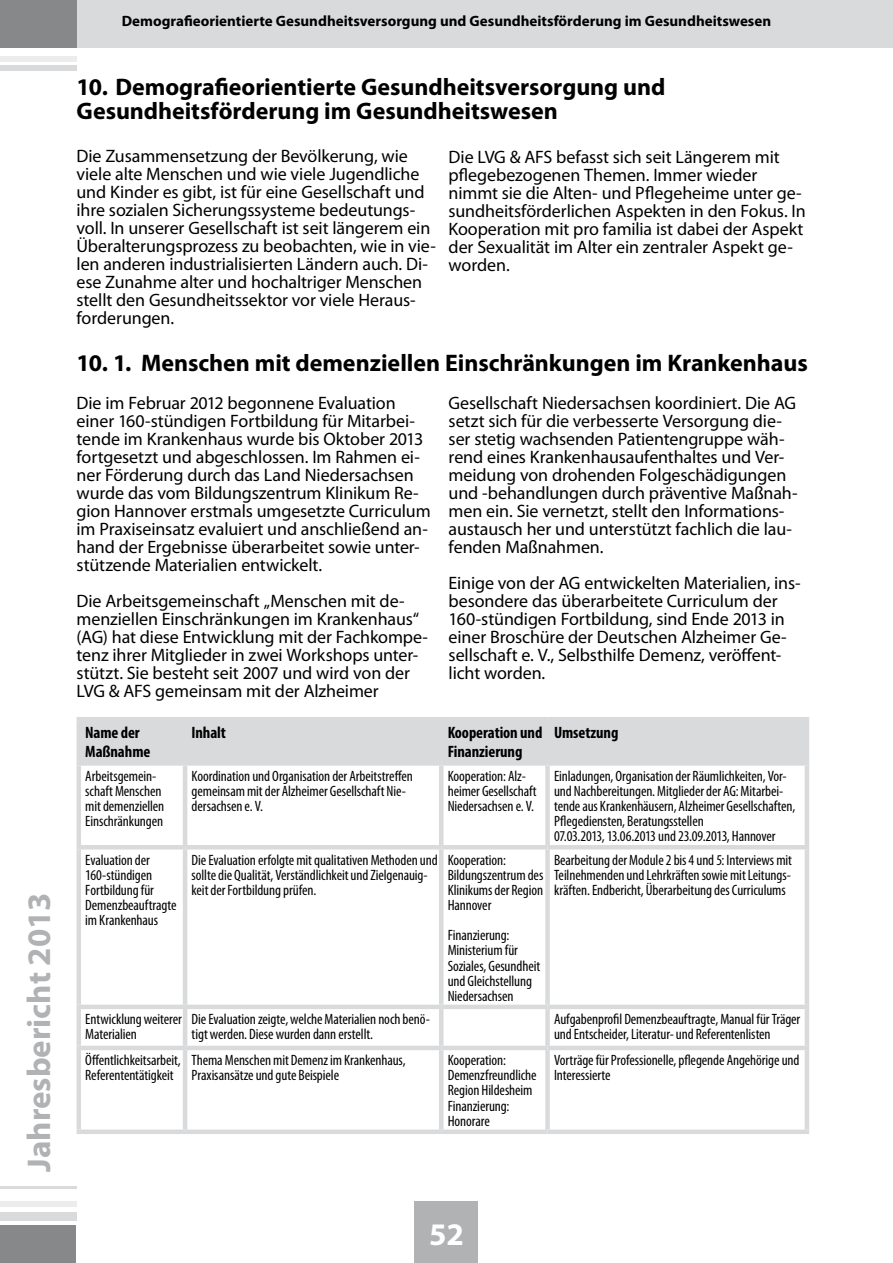
<style>
.page{position:relative;width:893px;height:1263px;background:#fff}
.page>*{position:absolute;margin:0;border:0;box-sizing:border-box;transform-origin:0 0}
.t1{font:700 33px "Myriad Pro";color:#b1b2b4}
.t2{font:700 31.5px "Myriad Pro";color:#fff}
.t3{font:700 24px/24px "Myriad Pro";letter-spacing:-.005em;color:#000}
.t4{font:18px/18px "Myriad Pro";letter-spacing:-.005em;color:#000}
.t5{font:700 condensed 16.5px/19.8px "Myriad Pro";letter-spacing:-.005em;color:#000}
.t6{font:condensed 15px/15.1px "Myriad Pro";letter-spacing:-.005em;color:#000}
.t7{font:700 15px "Myriad Pro";color:#000}
</style>
<div class="page">
<div style="left:81px;top:721px;width:724px;height:40px;background:#d9dadb"></div>
<hr style="left:77px;top:766px;width:4px;height:79px;background:#d9dadb">
<hr style="left:183px;top:766px;width:4px;height:79px;background:#d9dadb">
<hr style="left:439px;top:766px;width:4px;height:79px;background:#d9dadb">
<div style="left:545px;top:766px;width:5px;height:79px;background:#d9dadb"></div>
<hr style="left:805px;top:766px;width:4px;height:79px;background:#d9dadb">
<hr style="left:77px;top:849px;width:4px;height:156px;background:#d9dadb">
<hr style="left:183px;top:849px;width:4px;height:156px;background:#d9dadb">
<hr style="left:439px;top:849px;width:4px;height:156px;background:#d9dadb">
<div style="left:545px;top:849px;width:5px;height:156px;background:#d9dadb"></div>
<hr style="left:805px;top:849px;width:4px;height:156px;background:#d9dadb">
<hr style="left:77px;top:1009px;width:4px;height:37px;background:#d9dadb">
<hr style="left:183px;top:1009px;width:4px;height:37px;background:#d9dadb">
<hr style="left:439px;top:1009px;width:4px;height:37px;background:#d9dadb">
<div style="left:545px;top:1009px;width:5px;height:37px;background:#d9dadb"></div>
<hr style="left:805px;top:1009px;width:4px;height:37px;background:#d9dadb">
<hr style="left:77px;top:1050px;width:4px;height:79px;background:#d9dadb">
<hr style="left:183px;top:1050px;width:4px;height:79px;background:#d9dadb">
<hr style="left:439px;top:1050px;width:4px;height:79px;background:#d9dadb">
<div style="left:545px;top:1050px;width:5px;height:79px;background:#d9dadb"></div>
<hr style="left:805px;top:1050px;width:4px;height:79px;background:#d9dadb">
<hr style="left:77px;top:845px;width:108px;height:4px;background:#d9dadb">
<hr style="left:185px;top:845px;width:256px;height:4px;background:#d9dadb">
<hr style="left:441px;top:845px;width:107px;height:4px;background:#d9dadb">
<hr style="left:548px;top:845px;width:261px;height:4px;background:#d9dadb">
<hr style="left:77px;top:1005px;width:108px;height:4px;background:#d9dadb">
<hr style="left:185px;top:1005px;width:256px;height:4px;background:#d9dadb">
<hr style="left:441px;top:1005px;width:107px;height:4px;background:#d9dadb">
<hr style="left:548px;top:1005px;width:261px;height:4px;background:#d9dadb">
<hr style="left:77px;top:1046px;width:108px;height:4px;background:#d9dadb">
<hr style="left:185px;top:1046px;width:256px;height:4px;background:#d9dadb">
<hr style="left:441px;top:1046px;width:107px;height:4px;background:#d9dadb">
<hr style="left:548px;top:1046px;width:261px;height:4px;background:#d9dadb">
<div style="left:77px;top:1129px;width:108px;height:5px;background:#d9dadb"></div>
<div style="left:185px;top:1129px;width:256px;height:5px;background:#d9dadb"></div>
<div style="left:441px;top:1129px;width:107px;height:5px;background:#d9dadb"></div>
<div style="left:548px;top:1129px;width:261px;height:5px;background:#d9dadb"></div>
<hr style="left:77px;top:717px;width:108px;height:4px;background:#d9dadb">
<hr style="left:77px;top:721px;width:4px;height:40px;background:#d9dadb">
<hr style="left:185px;top:717px;width:256px;height:4px;background:#d9dadb">
<hr style="left:183px;top:721px;width:4px;height:40px;background:#d9dadb">
<hr style="left:441px;top:717px;width:107px;height:4px;background:#d9dadb">
<hr style="left:439px;top:721px;width:4px;height:40px;background:#d9dadb">
<hr style="left:548px;top:717px;width:261px;height:4px;background:#d9dadb">
<div style="left:545px;top:721px;width:5px;height:40px;background:#d9dadb"></div>
<hr style="left:805px;top:721px;width:4px;height:40px;background:#d9dadb">
<div style="left:77px;top:761px;width:108px;height:5px;background:#d9dadb"></div>
<div style="left:185px;top:761px;width:256px;height:5px;background:#d9dadb"></div>
<div style="left:441px;top:761px;width:107px;height:5px;background:#d9dadb"></div>
<div style="left:548px;top:761px;width:261px;height:5px;background:#d9dadb"></div>
<div style="left:0;top:0;width:893px;height:48px;background:#d9dadb"></div>
<div style="left:0;top:56px;width:77px;height:5px;background:#ececed"></div>
<div style="left:0;top:65px;width:77px;height:6px;background:#d9dadb"></div>
<div style="left:0;top:0;width:77px;height:48px;background:#878889"></div>
<div style="left:0;top:1201px;width:77px;height:5px;background:#ececed"></div>
<hr style="left:0;top:1186px;width:77px;height:3px;background:#d9dadb">
<div style="left:0;top:1225px;width:76px;height:38px;background:#878889"></div>
<div style="left:0;top:1212px;width:77px;height:8px;background:#d9dadb"></div>
<div style="left:415px;top:1201px;width:63px;height:62px;background:#b1b2b4"></div>
<h1 class="t1" style="left:18px;top:1171px;width:281px;rotate:-90deg">Jahresbericht 2013</h1>
<p class="t7" style="left:122px;top:11px;width:651px">Demografieorientierte Gesundheitsversorgung und Gesundheitsförderung im Gesundheitswesen</p>
<h3 class="t3" style="left:77px;top:74px;width:590px">10. Demografieorientierte Gesundheitsversorgung und<br>Gesundheitsförderung im Gesundheitswesen</h3>
<p class="t4" style="left:77px;top:147px;width:361px">Die Zusammensetzung der Bevölkerung, wie viele alte Menschen und wie viele Jugendliche und Kinder es gibt, ist für eine Gesellschaft und ihre sozialen Sicherungssysteme bedeutungs&shy;voll. In unserer Gesellschaft ist seit längerem ein Überalterungsprozess zu beobachten, wie in vie&shy;len anderen industrialisierten Ländern auch. Di&shy;ese Zunahme alter und hochaltriger Menschen stellt den Gesundheitssektor vor viele Heraus&shy;forderungen.</p>
<p class="t4" style="left:449px;top:147px;width:359px">Die LVG &amp; AFS befasst sich seit Längerem mit pflegebezogenen Themen. Immer wieder nimmt sie die Alten- und Pflegeheime unter ge&shy;sundheitsförderlichen Aspekten in den Fokus. In Kooperation mit pro familia ist dabei der Aspekt der Sexualität im Alter ein zentraler Aspekt ge&shy;worden.</p>
<h3 class="t3" style="left:77px;top:350px;width:733px">10. 1. Menschen mit demenziellen Einschränkungen im Krankenhaus</h3>
<p class="t4" style="left:77px;top:394px;width:356px">Die im Februar 2012 begonnene Evaluation einer 160-stündigen Fortbildung für Mitarbei&shy;tende im Krankenhaus wurde bis Oktober 2013 fortgesetzt und abgeschlossen. Im Rahmen ei&shy;ner Förderung durch das Land Niedersachsen wurde das vom Bildungszentrum Klinikum Re&shy;gion Hannover erstmals umgesetzte Curriculum im Praxiseinsatz evaluiert und anschließend an&shy;hand der Ergebnisse überarbeitet sowie unter&shy;stützende Materialien entwickelt.</p>
<p class="t4" style="left:77px;top:592px;width:353px">Die Arbeitsgemeinschaft „Menschen mit de&shy;menziellen Einschränkungen im Krankenhaus“ (AG) hat diese Entwicklung mit der Fachkompe&shy;tenz ihrer Mitglieder in zwei Workshops unter&shy;stützt. Sie besteht seit 2007 und wird von der LVG &amp; AFS gemeinsam mit der Alzheimer</p>
<p class="t4" style="left:449px;top:394px;width:351px">Gesellschaft Niedersachsen koordiniert. Die AG setzt sich für die verbesserte Versorgung die&shy;ser stetig wachsenden Patientengruppe wäh&shy;rend eines Krankenhausaufenthaltes und Ver&shy;meidung von drohenden Folgeschädigungen und -behandlungen durch präventive Maßnah&shy;men ein. Sie vernetzt, stellt den Informations&shy;austausch her und unterstützt fachlich die lau&shy;fenden Maßnahmen.</p>
<p class="t4" style="left:449px;top:574px;width:353px">Einige von der AG entwickelten Materialien, ins&shy;besondere das überarbeitete Curriculum der 160-stündigen Fortbildung, sind Ende 2013 in einer Broschüre der Deutschen Alzheimer Ge&shy;sellschaft e. V., Selbsthilfe Demenz, veröffent&shy;licht worden.</p>
<p class="t5" style="left:85px;top:722px;width:67px">Name der<br>Maßnahme</p>
<p class="t5" style="left:192px;top:722px;width:36px">Inhalt</p>
<p class="t5" style="left:448px;top:722px;width:96px">Kooperation und<br>Finanzierung</p>
<p class="t5" style="left:554px;top:722px;width:66px">Umsetzung</p>
<p class="t6" style="left:85px;top:768px;width:80px">Arbeitsgemein&shy;schaft Menschen mit demenziellen<br>Einschränkungen</p>
<p class="t6" style="left:192px;top:768px;width:223px">Koordination und Organisation der Arbeitstreffen gemeinsam mit der Alzheimer Gesellschaft Nie&shy;dersachsen e. V.</p>
<p class="t6" style="left:448px;top:768px;width:90px">Kooperation: Alz&shy;heimer Gesellschaft<br>Niedersachsen e. V.</p>
<p class="t6" style="left:554px;top:768px;width:243px">Einladungen, Organisation der Räumlichkeiten, Vor&shy;und Nachbereitungen. Mitglieder der AG: Mitarbei&shy;tende aus Krankenhäusern, Alzheimer Gesellschaften, Pflegediensten, Beratungsstellen<br>07.03.2013, 13.06.2013 und 23.09.2013, Hannover</p>
<p class="t6" style="left:85px;top:852px;width:93px">Evaluation der<br>160-stündigen<br>Fortbildung für<br>Demenzbeauftragte im Krankenhaus</p>
<p class="t6" style="left:192px;top:852px;width:248px">Die Evaluation erfolgte mit qualitativen Methoden und sollte die Qualität, Verständlichkeit und Zielgenauig&shy;keit der Fortbildung prüfen.</p>
<p class="t6" style="left:448px;top:852px;width:97px">Kooperation:<br>Bildungszentrum des<br>Klinikums der Region<br>Hannover</p>
<p class="t6" style="left:448px;top:927px;width:94px">Finanzierung:<br>Ministerium für<br>Soziales, Gesundheit und Gleichstellung<br>Niedersachsen</p>
<p class="t6" style="left:554px;top:852px;width:239px;text-align:justify">Bearbeitung der Module 2 bis 4 und 5: Interviews mit Teilnehmenden und Lehrkräften sowie mit Leitungs&shy;kräften. Endbericht, Überarbeitung des Curriculums</p>
<p class="t6" style="left:85px;top:1011px;width:98px">Entwicklung weiterer<br>Materialien</p>
<p class="t6" style="left:192px;top:1011px;width:240px">Die Evaluation zeigte, welche Materialien noch benö&shy;tigt werden. Diese wurden dann erstellt.</p>
<p class="t6" style="left:554px;top:1011px;width:248px">Aufgabenprofil Demenzbeauftragte, Manual für Träger und Entscheider, Literatur- und Referentenlisten</p>
<p class="t6" style="left:85px;top:1052px;width:97px">Öffentlichkeitsarbeit,<br>Referententätigkeit</p>
<p class="t6" style="left:192px;top:1052px;width:216px">Thema Menschen mit Demenz im Krankenhaus,<br>Praxisansätze und gute Beispiele</p>
<p class="t6" style="left:448px;top:1052px;width:90px">Kooperation:<br>Demenzfreundliche<br>Region Hildesheim<br>Finanzierung:<br>Honorare</p>
<p class="t6" style="left:554px;top:1052px;width:247px">Vorträge für Professionelle, pflegende Angehörige und<br>Interessierte</p>
<h2 class="t2" style="left:429px;top:1214px;width:36px">52</h2>
</div>
